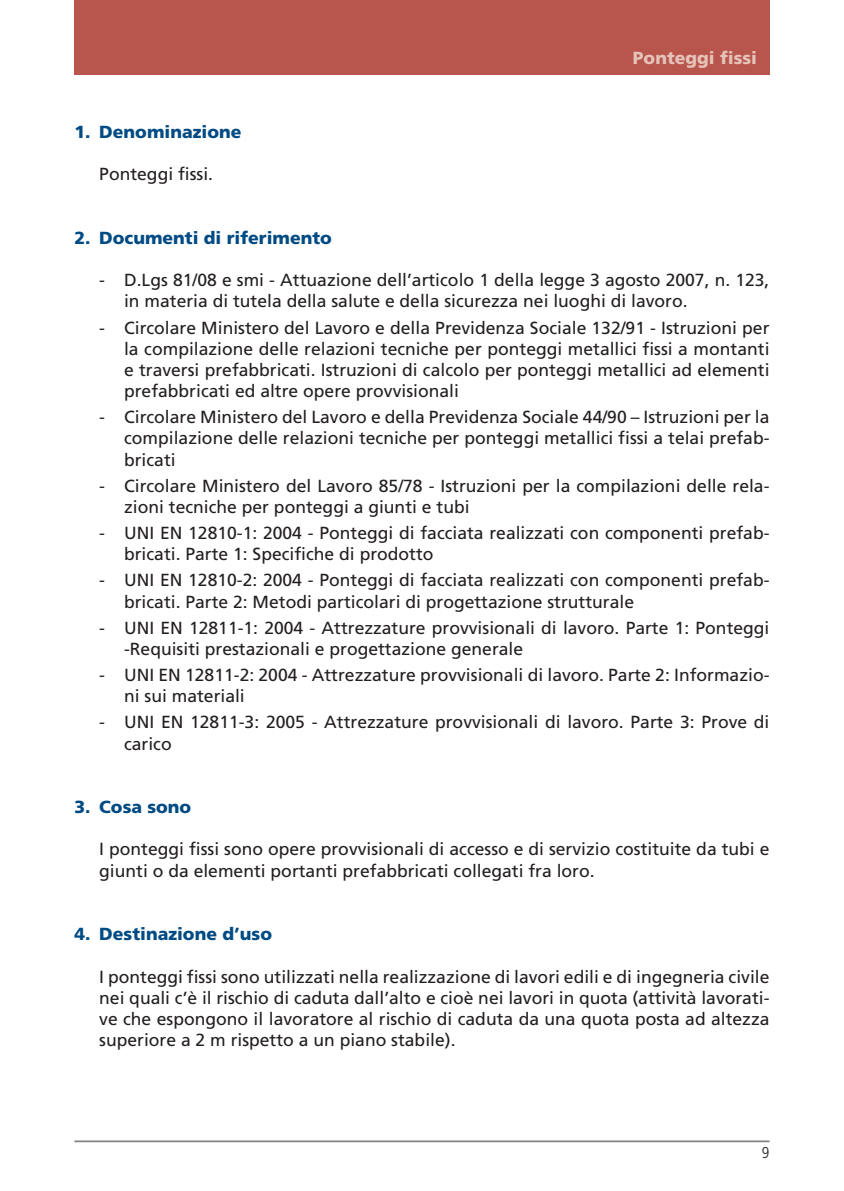
<style>
.page{position:relative;width:844px;height:1191px;background:#fff}
.page>*{position:absolute;margin:0;border:0;box-sizing:border-box;transform-origin:0 0}
.t1{font:17.5px/21.2px "Frutiger HAIAAE";color:#231f20}
.t2{font:17.5px "Frutiger HAIAAH";color:#004b84}
.t3{font:17.5px "Frutiger HAIAAH";color:#e5c3b8}
.t4{font:15.75px "Frutiger LHAIAAB";color:#231f20}
</style>
<div class="page">
<div style="left:74px;top:0;width:695px;height:74px;background:#b8554d"></div>
<hr style="left:74px;top:1140px;width:695px;height:2px;background:#808285">
<p class="t2" style="left:74px;top:125px;width:168px">1. Denominazione</p>
<p class="t1" style="left:99px;top:165px;width:115px">Ponteggi fissi.</p>
<p class="t3" style="left:632px;top:51px;width:126px">Ponteggi fissi</p>
<p class="t2" style="left:74px;top:231px;width:259px">2. Documenti di riferimento</p>
<p class="t1" style="left:124px;top:271px;width:646px;text-indent:-25px">- D.Lgs 81/08 e smi - Attuazione dell’articolo 1 della legge 3 agosto 2007, n. 123, in materia di tutela della salute e della sicurezza nei luoghi di lavoro.</p>
<p class="t1" style="left:124px;top:318px;width:646px;text-align:justify;text-indent:-25px">- Circolare Ministero del Lavoro e della Previdenza Sociale 132/91 - Istruzioni per la compilazione delle relazioni tecniche per ponteggi metallici fissi a montanti e traversi prefabbricati. Istruzioni di calcolo per ponteggi metallici ad elementi prefabbricati ed altre opere provvisionali</p>
<p class="t1" style="left:124px;top:408px;width:646px;text-align:justify;text-indent:-25px">- Circolare Ministero del Lavoro e della Previdenza Sociale 44/90 – Istruzioni per la compilazione delle relazioni tecniche per ponteggi metallici fissi a telai prefab&shy;bricati</p>
<p class="t1" style="left:124px;top:476px;width:646px;text-indent:-25px">- Circolare Ministero del Lavoro 85/78 - Istruzioni per la compilazioni delle rela&shy;zioni tecniche per ponteggi a giunti e tubi</p>
<p class="t1" style="left:124px;top:524px;width:646px;text-indent:-25px">- UNI EN 12810-1: 2004 - Ponteggi di facciata realizzati con componenti prefab&shy;bricati. Parte 1: Specifiche di prodotto</p>
<p class="t1" style="left:124px;top:571px;width:646px;text-indent:-25px">- UNI EN 12810-2: 2004 - Ponteggi di facciata realizzati con componenti prefab&shy;bricati. Parte 2: Metodi particolari di progettazione strutturale</p>
<p class="t1" style="left:124px;top:618px;width:646px;text-indent:-25px">- UNI EN 12811-1: 2004 - Attrezzature provvisionali di lavoro. Parte 1: Ponteggi -Requisiti prestazionali e progettazione generale</p>
<p class="t1" style="left:124px;top:665px;width:646px;text-indent:-25px">- UNI EN 12811-2: 2004 - Attrezzature provvisionali di lavoro. Parte 2: Informazio&shy;ni sui materiali</p>
<p class="t1" style="left:124px;top:713px;width:646px;text-indent:-25px">- UNI EN 12811-3: 2005 - Attrezzature provvisionali di lavoro. Parte 3: Prove di carico</p>
<p class="t2" style="left:74px;top:800px;width:118px">3. Cosa sono</p>
<p class="t1" style="left:99px;top:840px;width:671px">I ponteggi fissi sono opere provvisionali di accesso e di servizio costituite da tubi e giunti o da elementi portanti prefabbricati collegati fra loro.</p>
<p class="t2" style="left:74px;top:927px;width:199px">4. Destinazione d’uso</p>
<p class="t1" style="left:99px;top:967px;width:671px;text-align:justify">I ponteggi fissi sono utilizzati nella realizzazione di lavori edili e di ingegneria civile nei quali c’è il rischio di caduta dall’alto e cioè nei lavori in quota (attività lavorati&shy;ve che espongono il lavoratore al rischio di caduta da una quota posta ad altezza superiore a 2 m rispetto a un piano stabile).</p>
<p class="t4" style="left:761px;top:1146px;width:9px">9</p>
</div>
